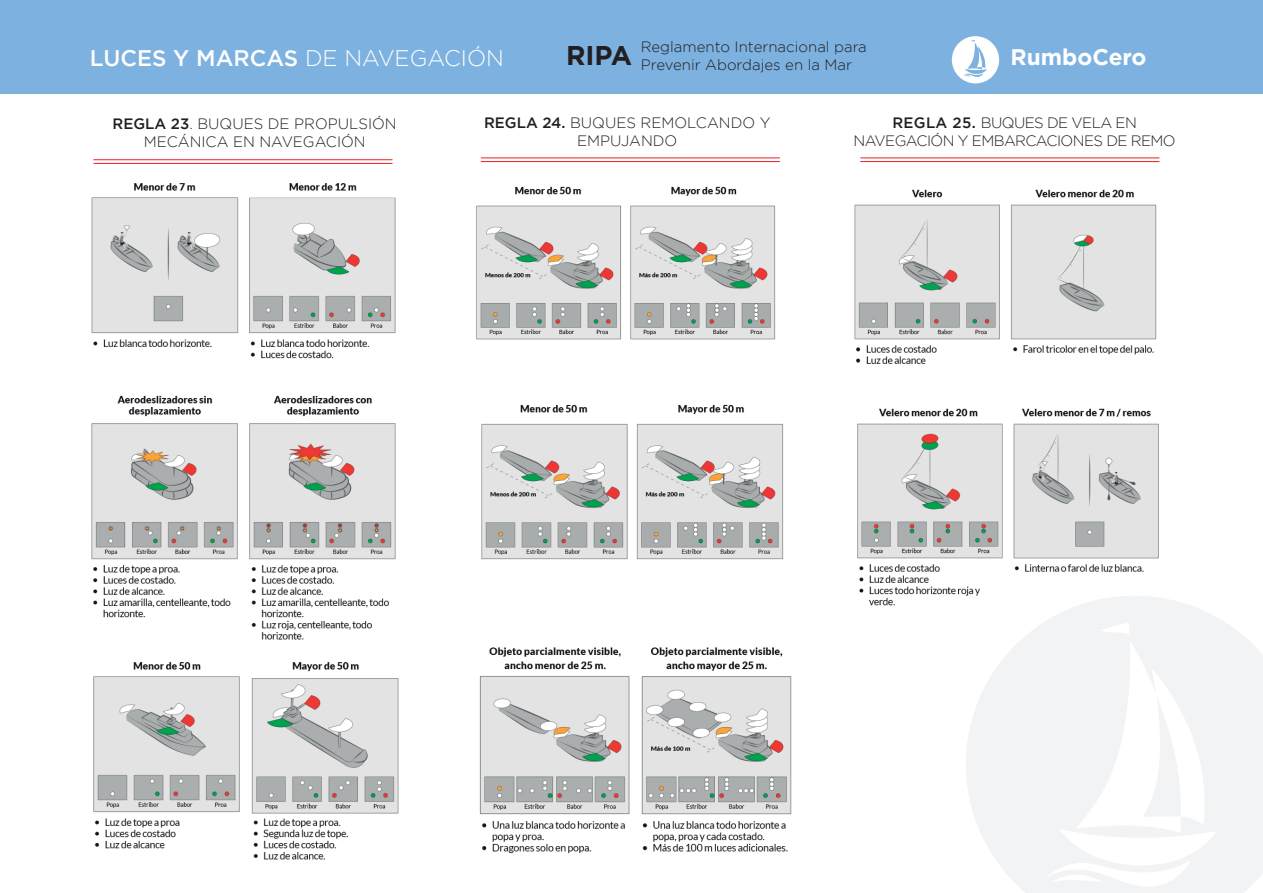
<style>
.page{position:relative;width:1263px;height:893px;background:#fff}
.page>*{position:absolute;margin:0;border:0;box-sizing:border-box;transform-origin:0 0}
.t1{font:500 22.5px "Gotham";color:#fff}
.t2{font:700 22.5px "Gotham";color:#fff}
.t3{font:300 15px/18px "Gotham";color:#231f20;text-align:center}
.t4{font:300 15px/18px "Gotham";letter-spacing:-.04em;color:#231f20;text-align:center}
.s1{font-weight:300}
.s2{font-weight:500}
</style>
<div class="page">
<svg style="left:966px;top:600px;width:297px;height:293px;fill:#f2f3f4"></svg>
<img style="left:93px;top:662px;width:306px;height:198px">
<div style="left:0;top:0;width:1263px;height:93px;background:#7db2e0"></div>
<img style="left:479px;top:647px;width:313px;height:207px">
<img style="left:91px;top:183px;width:305px;height:456px">
<img style="left:476px;top:186px;width:300px;height:154px">
<img style="left:481px;top:405px;width:303px;height:155px">
<hr style="left:93px;top:159px;width:299px;height:1px;background:#ee1d23">
<hr style="left:93px;top:163px;width:299px;height:1px;background:#ee1d23">
<hr style="left:481px;top:158px;width:299px;height:1px;background:#ee1d23">
<hr style="left:481px;top:161px;width:299px;height:1px;background:#ee1d23">
<hr style="left:860px;top:158px;width:299px;height:1px;background:#ee1d23">
<hr style="left:860px;top:161px;width:299px;height:1px;background:#ee1d23">
<img style="left:857px;top:408px;width:313px;height:208px">
<img style="left:854px;top:189px;width:303px;height:175px">
<svg style="left:952px;top:36px;width:47px;height:47px"></svg>
<h1 class="t1" style="left:90px;top:45px;width:415px">LUCES Y MARCAS <span class="s1">DE NAVEGACIÓN</span></h1>
<p class="t3" style="left:566px;top:37px;width:302px;text-align:left;text-indent:75px">Reglamento Internacional para<br><sup>RIPA</sup> Prevenir Abordajes en la Mar</p>
<h1 class="t2" style="left:1010px;top:44px;width:137px">RumboCero</h1>
<p class="t3" style="left:113px;top:115px;width:286px"><span class="s2">REGLA 23</span>. BUQUES DE PROPULSIÓN<br>MECÁNICA EN NAVEGACIÓN</p>
<p class="t3" style="left:484px;top:113px;width:288px"><span class="s2">REGLA 24.</span> BUQUES REMOLCANDO Y<br>EMPUJANDO</p>
<p class="t4" style="left:854px;top:113px;width:324px"><span class="s2">REGLA 25.</span> BUQUES DE VELA EN<br>NAVEGACIÓN Y EMBARCACIONES DE REMO</p>
</div>
